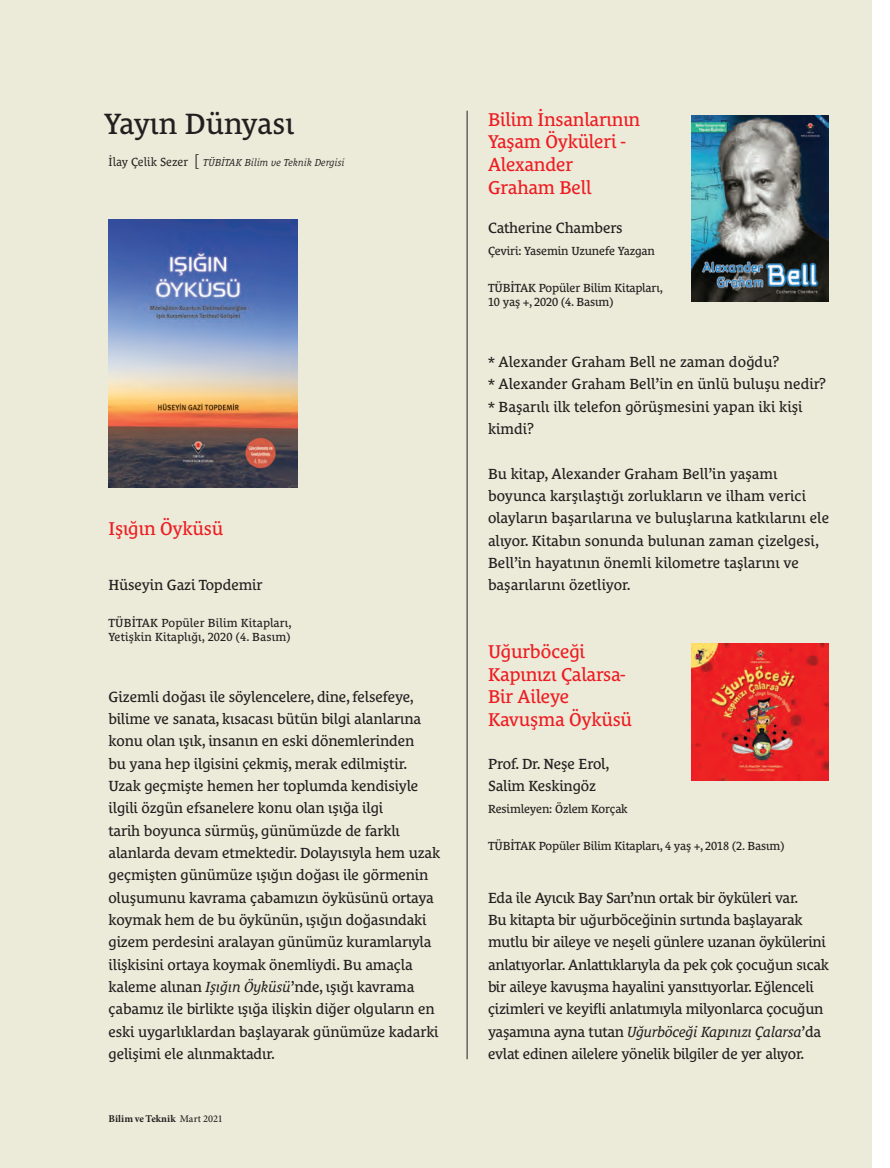
<style>
.page{position:relative;width:890px;height:1168px;background:#fff}
.page>*{position:absolute;margin:0;border:0;box-sizing:border-box;transform-origin:0 0}
.t1{font:30px "Le Monde Courrier Pro";color:#231f20}
.t2{font:18.9px/22.6px "Le Monde Courrier Pro";letter-spacing:-.01em;color:#ee1d23}
.t3{font:15px/22.4px "Le Monde Courrier Pro";letter-spacing:-.01em;color:#231f20}
.t4{font:12px/14.4px "Le Monde Courrier Pro";letter-spacing:-.01em;color:#231f20}
.t5{font:12px/14.4px "Le Monde Courrier Pro";letter-spacing:.01em;color:#231f20}
.t6{font:italic 10.35px "Le Monde Courrier Pro";color:#231f20}
.t7{font:700 10.35px "Minion Pro";letter-spacing:.005em;color:#231f20}
.s1{font-style:normal;font-size:12px}
.s2{font-family:"Le Monde Sans Pro";font-weight:300;font-style:normal;font-size:16.2px}
.s3{font-style:italic}
.s4{font-weight:500}
</style>
<div class="page">
<div style="left:0;top:0;width:872px;height:1168px;background:#ecebd9"></div>
<hr style="left:467px;top:111px;width:1px;height:948px;background:#231f20">
<img style="left:109px;top:220px;width:188px;height:268px">
<img style="left:692px;top:115px;width:136px;height:186px">
<img style="left:692px;top:643px;width:136px;height:137px">
<h1 class="t1" style="left:104px;top:100px;width:192px">Yayın Dünyası</h1>
<p class="t6" style="left:109px;top:154px;width:238px"><span class="s1">İlay Çelik Sezer</span> <span class="s2">[</span> TÜBİTAK Bilim ve Teknik Dergisi</p>
<p class="t2" style="left:109px;top:514px;width:116px">Işığın Öyküsü</p>
<p class="t3" style="left:109px;top:572px;width:156px">Hüseyin Gazi Topdemir</p>
<p class="t5" style="left:109px;top:614px;width:185px">TÜBİTAK Popüler Bilim Kitapları,<br>Yetişkin Kitaplığı, 2020 (4. Basım)</p>
<p class="t3" style="left:109px;top:683px;width:333px">Gizemli doğası ile söylencelere, dine, felsefeye, bilime ve sanata, kısacası bütün bilgi alanlarına konu olan ışık, insanın en eski dönemlerinden<br>bu yana hep ilgisini çekmiş, merak edilmiştir.<br>Uzak geçmişte hemen her toplumda kendisiyle ilgili özgün efsanelere konu olan ışığa ilgi<br>tarih boyunca sürmüş, günümüzde de farklı alanlarda devam etmektedir. Dolayısıyla hem uzak geçmişten günümüze ışığın doğası ile görmenin oluşumunu kavrama çabamızın öyküsünü ortaya koymak hem de bu öykünün, ışığın doğasındaki gizem perdesini aralayan günümüz kuramlarıyla ilişkisini ortaya koymak önemliydi. Bu amaçla kaleme alınan <span class="s3">Işığın Öyküsü</span>’nde, ışığı kavrama çabamız ile birlikte ışığa ilişkin diğer olguların en eski uygarlıklardan başlayarak günümüze kadarki gelişimi ele alınmaktadır.</p>
<p class="t7" style="left:109px;top:1111px;width:116px">Bilim ve Teknik <span class="s4">Mart 2021</span></p>
<p class="t2" style="left:488px;top:105px;width:154px">Bilim İnsanlarının<br>Yaşam Öyküleri -<br>Alexander<br>Graham Bell</p>
<p class="t3" style="left:488px;top:215px;width:136px">Catherine Chambers</p>
<p class="t4" style="left:488px;top:242px;width:168px">Çeviri: Yasemin Uzunefe Yazgan</p>
<p class="t4" style="left:488px;top:279px;width:176px">TÜBİTAK Popüler Bilim Kitapları,<br>10 yaş +, 2020 (4. Basım)</p>
<p class="t3" style="left:488px;top:349px;width:340px">* Alexander Graham Bell ne zaman doğdu?<br>* Alexander Graham Bell’in en ünlü buluşu nedir? * Başarılı ilk telefon görüşmesini yapan iki kişi kimdi?</p>
<p class="t3" style="left:488px;top:460px;width:343px">Bu kitap, Alexander Graham Bell’in yaşamı boyunca karşılaştığı zorlukların ve ilham verici olayların başarılarına ve buluşlarına katkılarını ele alıyor. Kitabın sonunda bulunan zaman çizelgesi, Bell’in hayatının önemli kilometre taşlarını ve başarılarını özetliyor.</p>
<p class="t2" style="left:488px;top:638px;width:146px">Uğurböceği<br>Kapınızı Çalarsa-<br>Bir Aileye<br>Kavuşma Öyküsü</p>
<p class="t3" style="left:488px;top:750px;width:123px">Prof. Dr. Neşe Erol,<br>Salim Keskingöz</p>
<p class="t4" style="left:488px;top:800px;width:141px">Resimleyen: Özlem Korçak</p>
<p class="t4" style="left:488px;top:837px;width:298px">TÜBİTAK Popüler Bilim Kitapları, 4 yaş +, 2018 (2. Basım)</p>
<p class="t3" style="left:488px;top:884px;width:343px">Eda ile Ayıcık Bay Sarı’nın ortak bir öyküleri var.<br>Bu kitapta bir uğurböceğinin sırtında başlayarak mutlu bir aileye ve neşeli günlere uzanan öykülerini anlatıyorlar. Anlattıklarıyla da pek çok çocuğun sıcak bir aileye kavuşma hayalini yansıtıyorlar. Eğlenceli çizimleri ve keyifli anlatımıyla milyonlarca çocuğun yaşamına ayna tutan <span class="s3">Uğurböceği Kapınızı Çalarsa</span>’da evlat edinen ailelere yönelik bilgiler de yer alıyor.</p>
</div>
